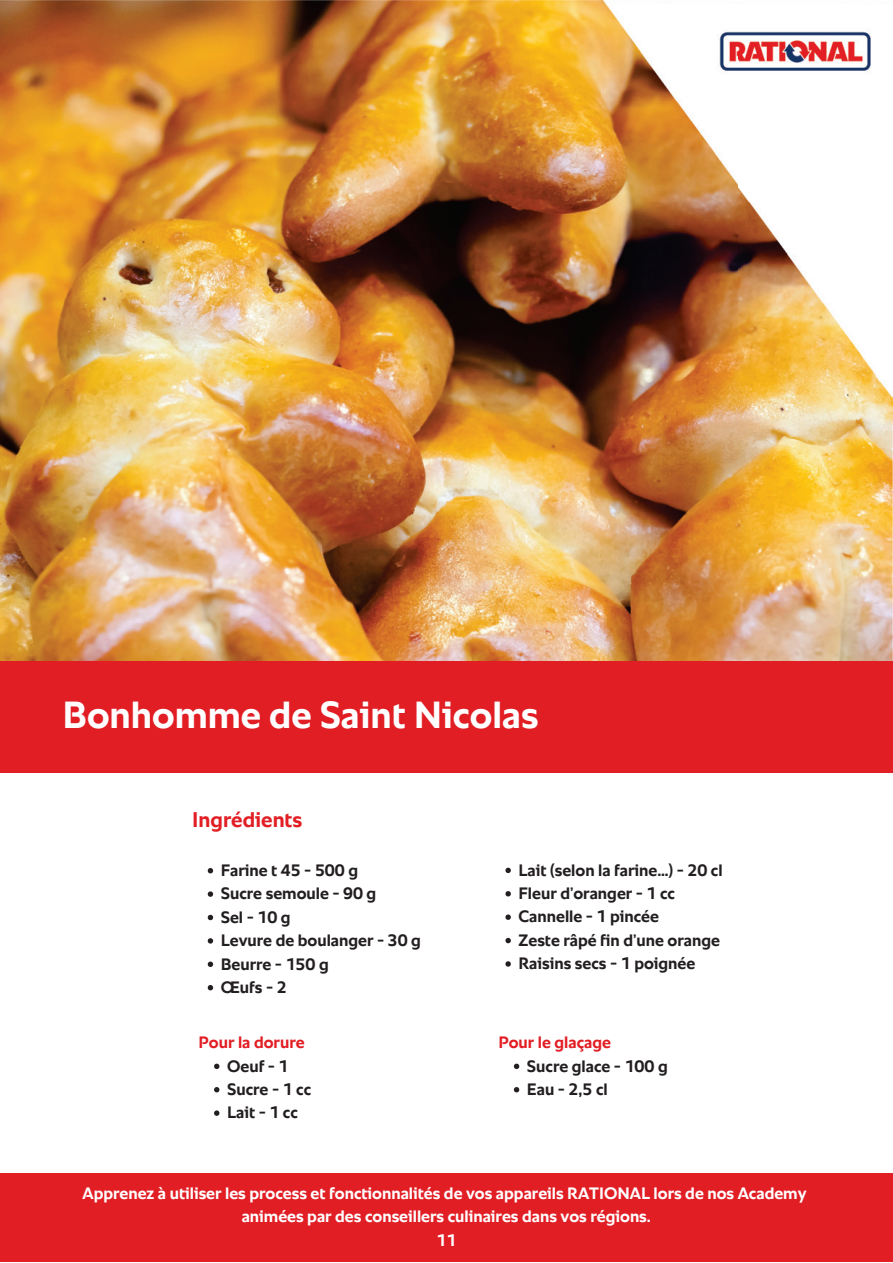
<style>
.page{position:relative;width:893px;height:1263px;background:#fff}
.page>*{position:absolute;margin:0;border:0;box-sizing:border-box;transform-origin:0 0}
.t1{font:700 38.4px "RATIONAL Sans TT";color:#fff}
.t2{font:700 21.6px "RATIONAL Sans TT";color:#e21e25}
.t3{font:700 16.8px/23.4px "RATIONAL Sans TT";color:#231f20}
.t4{font:700 16.8px/23.4px "RATIONAL Sans TT";color:#fff;text-align:center}
.t5{font:700 16.8px "RATIONAL Sans TT";color:#e21e25}
</style>
<div class="page">
<img style="left:0;top:0;width:893px;height:661px">
<div style="left:0;top:661px;width:893px;height:112px;background:#e21e25"></div>
<img style="left:601px;top:0;width:292px;height:422px">
<div style="left:0;top:1173px;width:893px;height:89px;background:#e21e25"></div>
<svg style="left:208px;top:868px;width:5px;height:5px"></svg>
<svg style="left:208px;top:891px;width:5px;height:6px"></svg>
<svg style="left:208px;top:915px;width:5px;height:5px"></svg>
<svg style="left:208px;top:938px;width:5px;height:6px"></svg>
<svg style="left:208px;top:962px;width:5px;height:5px"></svg>
<svg style="left:208px;top:985px;width:5px;height:5px"></svg>
<svg style="left:505px;top:868px;width:6px;height:5px"></svg>
<svg style="left:505px;top:891px;width:6px;height:5px"></svg>
<svg style="left:505px;top:914px;width:6px;height:6px"></svg>
<svg style="left:505px;top:938px;width:6px;height:5px"></svg>
<svg style="left:505px;top:961px;width:6px;height:6px"></svg>
<svg style="left:214px;top:1064px;width:5px;height:5px"></svg>
<svg style="left:214px;top:1087px;width:5px;height:5px"></svg>
<svg style="left:214px;top:1110px;width:5px;height:6px"></svg>
<svg style="left:514px;top:1064px;width:5px;height:5px"></svg>
<svg style="left:514px;top:1087px;width:5px;height:5px"></svg>
<h1 class="t1" style="left:63px;top:692px;width:477px">Bonhomme de Saint Nicolas</h1>
<p class="t2" style="left:192px;top:807px;width:112px">Ingrédients</p>
<p class="t3" style="left:221px;top:859px;width:202px">Farine t 45 - 500 g<br>Sucre semoule - 90 g<br>Sel-10g<br>Levure de boulanger - 30 g<br>Beurre - 150 g<br>Œufs - 2</p>
<p class="t3" style="left:518px;top:859px;width:206px">Lait (selon la farine…) - 20 cl<br>Fleur d’oranger - 1 cc<br>Cannelle - 1 pincée<br>Zeste râpé fin d’une orange<br>Raisins secs - 1 poignée</p>
<p class="t5" style="left:199px;top:1032px;width:108px">Pour la dorure</p>
<p class="t5" style="left:498px;top:1032px;width:114px">Pour le glaçage</p>
<p class="t3" style="left:227px;top:1055px;width:86px">Oeuf - 1<br>Sucre - 1 cc<br>Lait - 1 cc</p>
<p class="t3" style="left:527px;top:1055px;width:142px">Sucre glace - 100 g<br>Eau - 2,5 cl</p>
<p class="t4" style="left:83px;top:1182px;width:725px">Apprenez à utiliser les process et fonctionnalités de vos appareils RATIONAL lors de nos Academy animées par des conseillers culinaires dans vos régions.<br>11</p>
</div>
